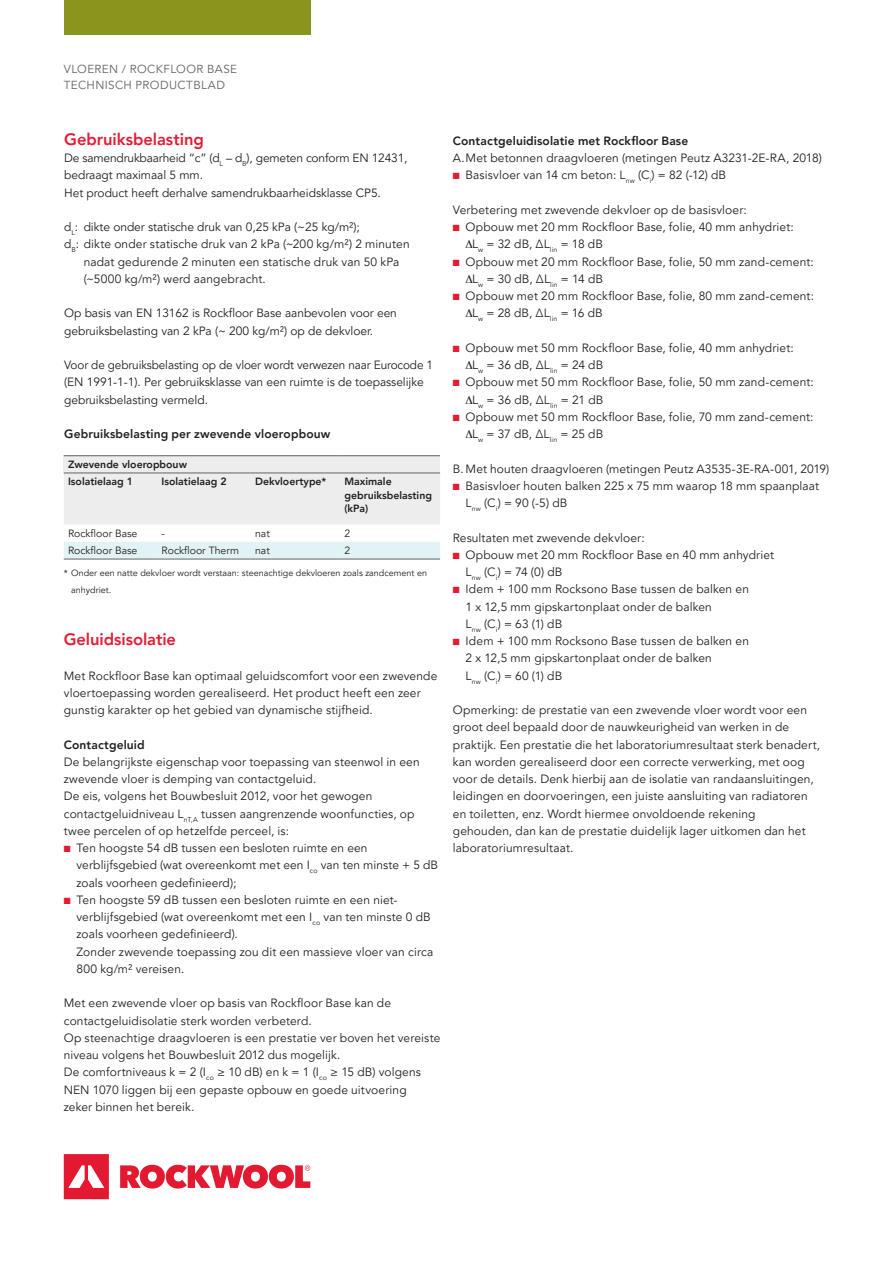
<style>
.page{position:relative;width:893px;height:1263px;background:#fff}
.page>*{position:absolute;margin:0;border:0;box-sizing:border-box;transform-origin:0 0}
.t1{font:800 16.5px "Avenir LT Pro";letter-spacing:-.005em;color:#e31c33}
.t2{font:12px/17.2px "Avenir LT Pro";letter-spacing:.01em;color:#231f20}
.t3{font:800 12px "Avenir LT Pro";letter-spacing:.01em;color:#231f20}
.t4{font:11.7px/16.5px "Avenir LT Pro";letter-spacing:.035em;color:#636366}
.t5{font:800 10.5px/13.5px "Avenir LT Pro";color:#231f20}
.t6{font:10.5px "Avenir LT Pro";color:#231f20}
.t7{font:9px/17.2px "Avenir LT Pro";color:#231f20}
.s1{color:#e31c33}
</style>
<div class="page">
<div style="left:64px;top:0;width:246px;height:34px;background:#8a951e"></div>
<svg style="left:64px;top:1154px;width:246px;height:45px"></svg>
<div style="left:64px;top:456px;width:376px;height:17px;background:#ededee"></div>
<div style="left:64px;top:474px;width:376px;height:51px;background:#ededee"></div>
<div style="left:64px;top:542px;width:376px;height:17px;background:#e2f3f6"></div>
<hr style="left:64px;top:559px;width:93px;height:1px;background:#636366">
<hr style="left:157px;top:559px;width:94px;height:1px;background:#636366">
<hr style="left:251px;top:559px;width:89px;height:1px;background:#636366">
<hr style="left:340px;top:559px;width:100px;height:1px;background:#636366">
<hr style="left:64px;top:455px;width:93px;height:1px;background:#636366">
<hr style="left:157px;top:455px;width:94px;height:1px;background:#636366">
<hr style="left:251px;top:455px;width:89px;height:1px;background:#636366">
<hr style="left:340px;top:455px;width:100px;height:1px;background:#636366">
<hr style="left:64px;top:473px;width:93px;height:1px;background:#636366">
<hr style="left:157px;top:473px;width:94px;height:1px;background:#636366">
<hr style="left:251px;top:473px;width:89px;height:1px;background:#636366">
<hr style="left:340px;top:473px;width:100px;height:1px;background:#636366">
<p class="t4" style="left:64px;top:61px;width:175px">VLOEREN / ROCKFLOOR BASE<br>TECHNISCH PRODUCTBLAD</p>
<h1 class="t1" style="left:64px;top:129px;width:141px">Gebruiksbelasting</h1>
<p class="t2" style="left:64px;top:150px;width:345px">De samendrukbaarheid “c” (d<sub>L</sub> – d<sub>B</sub>), gemeten conform EN 12431, bedraagt maximaal 5 mm.<br>Het product heeft derhalve samendrukbaarheidsklasse CP5.</p>
<p class="t2" style="left:64px;top:219px;width:297px">d<sub>L</sub>: dikte onder statische druk van 0,25 kPa (~25 kg/m²);</p>
<p class="t2" style="left:64px;top:236px;width:347px">d<sub>B</sub>: dikte onder statische druk van 2 kPa (~200 kg/m²) 2 minuten</p>
<p class="t2" style="left:84px;top:253px;width:317px">nadat gedurende 2 minuten een statische druk van 50 kPa</p>
<p class="t2" style="left:84px;top:270px;width:184px">(~5000 kg/m²) werd aangebracht.</p>
<p class="t2" style="left:64px;top:305px;width:334px">Op basis van EN 13162 is Rockfloor Base aanbevolen voor een gebruiksbelasting van 2 kPa (~ 200 kg/m²) op de dekvloer.</p>
<p class="t2" style="left:64px;top:357px;width:370px">Voor de gebruiksbelasting op de vloer wordt verwezen naar Eurocode 1 (EN 1991-1-1). Per gebruiksklasse van een ruimte is de toepasselijke gebruiksbelasting vermeld.</p>
<p class="t3" style="left:64px;top:427px;width:268px">Gebruiksbelasting per zwevende vloeropbouw</p>
<p class="t5" style="left:68px;top:456px;width:120px;line-height:17.2px">Zwevende vloeropbouw<br>Isolatielaag 1</p>
<p class="t5" style="left:162px;top:475px;width:67px">Isolatielaag 2</p>
<p class="t5" style="left:255px;top:475px;width:73px">Dekvloertype*</p>
<p class="t5" style="left:344px;top:475px;width:89px">Maximale gebruiksbelasting (kPa)</p>
<p class="t6" style="left:68px;top:527px;width:71px">Rockfloor Base</p>
<p class="t6" style="left:162px;top:527px;width:5px">-</p>
<p class="t6" style="left:255px;top:527px;width:16px">nat</p>
<p class="t6" style="left:344px;top:527px;width:7px">2</p>
<p class="t6" style="left:68px;top:544px;width:71px">Rockfloor Base</p>
<p class="t6" style="left:162px;top:544px;width:79px">Rockfloor Therm</p>
<p class="t6" style="left:255px;top:544px;width:16px">nat</p>
<p class="t6" style="left:344px;top:544px;width:7px">2</p>
<p class="t7" style="left:71px;top:565px;width:357px;text-indent:-8px">* Onder een natte dekvloer wordt verstaan: steenachtige dekvloeren zoals zandcement en anhydriet.</p>
<h1 class="t1" style="left:64px;top:630px;width:114px">Geluidsisolatie</h1>
<p class="t2" style="left:64px;top:667px;width:375px">Met Rockfloor Base kan optimaal geluidscomfort voor een zwevende vloertoepassing worden gerealiseerd. Het product heeft een zeer gunstig karakter op het gebied van dynamische stijfheid.</p>
<p class="t3" style="left:64px;top:737px;width:82px">Contactgeluid</p>
<p class="t2" style="left:64px;top:753px;width:357px">De belangrijkste eigenschap voor toepassing van steenwol in een zwevende vloer is demping van contactgeluid.<br>De eis, volgens het Bouwbesluit 2012, voor het gewogen contactgeluidniveau L<sub>nT,A</sub> tussen aangrenzende woonfuncties, op twee percelen of op hetzelfde perceel, is:</p>
<p class="t2" style="left:77px;top:840px;width:363px;text-indent:-13px"><span class="s1">■</span> Ten hoogste 54 dB tussen een besloten ruimte en een verblijfsgebied (wat overeenkomt met een I<sub>co</sub> van ten minste + 5 dB zoals voorheen gedefinieerd);</p>
<p class="t2" style="left:77px;top:891px;width:358px;text-indent:-13px"><span class="s1">■</span> Ten hoogste 59 dB tussen een besloten ruimte en een niet&shy;verblijfsgebied (wat overeenkomt met een I<sub>co</sub> van ten minste 0 dB zoals voorheen gedefinieerd).<br>Zonder zwevende toepassing zou dit een massieve vloer van circa 800 kg/m² vereisen.</p>
<p class="t2" style="left:64px;top:995px;width:378px">Met een zwevende vloer op basis van Rockfloor Base kan de contactgeluidisolatie sterk worden verbeterd.<br>Op steenachtige draagvloeren is een prestatie ver boven het vereiste niveau volgens het Bouwbesluit 2012 dus mogelijk.<br>De comfortniveaus k = 2 (I<sub>co</sub> ≥ 10 dB) en k = 1 (I<sub>co</sub> ≥ 15 dB) volgens NEN 1070 liggen bij een gepaste opbouw en goede uitvoering<br>zeker binnen het bereik.</p>
<p class="t3" style="left:453px;top:134px;width:237px">Contactgeluidisolatie met Rockfloor Base</p>
<p class="t2" style="left:453px;top:150px;width:371px">A.Met betonnen draagvloeren (metingen Peutz A3231-2E-RA, 2018)</p>
<p class="t2" style="left:453px;top:167px;width:275px"><span class="s1">■</span> Basisvloer van 14 cm beton: L<sub>nw</sub> (C<sub>i</sub>) = 82 (-12) dB</p>
<p class="t2" style="left:453px;top:201px;width:296px">Verbetering met zwevende dekvloer op de basisvloer:</p>
<p class="t2" style="left:472px;top:219px;width:323px;text-indent:-19px"><span class="s1">■</span> Opbouw met 20 mm Rockfloor Base, folie, 40 mm anhydriet:<br>L<sub>w</sub> = 32 dB, ∆L<sub>lin</sub> = 18 dB</p>
<p class="t2" style="left:472px;top:253px;width:343px;text-indent:-19px"><span class="s1">■</span> Opbouw met 20 mm Rockfloor Base, folie, 50 mm zand-cement:<br>L<sub>w</sub> = 30 dB, ∆L<sub>lin</sub> = 14 dB</p>
<p class="t2" style="left:472px;top:288px;width:343px;text-indent:-19px"><span class="s1">■</span> Opbouw met 20 mm Rockfloor Base, folie, 80 mm zand-cement:<br>L<sub>w</sub> = 28 dB, ∆L<sub>lin</sub> = 16 dB</p>
<p class="t2" style="left:472px;top:339px;width:323px;text-indent:-19px"><span class="s1">■</span> Opbouw met 50 mm Rockfloor Base, folie, 40 mm anhydriet:<br>L<sub>w</sub> = 36 dB, ∆L<sub>lin</sub> = 24 dB</p>
<p class="t2" style="left:472px;top:374px;width:343px;text-indent:-19px"><span class="s1">■</span> Opbouw met 50 mm Rockfloor Base, folie, 50 mm zand-cement:<br>L<sub>w</sub> = 36 dB, ∆L<sub>lin</sub> = 21 dB</p>
<p class="t2" style="left:472px;top:408px;width:343px;text-indent:-19px"><span class="s1">■</span> Opbouw met 50 mm Rockfloor Base, folie, 70 mm zand-cement:<br>L<sub>w</sub> = 37 dB, ∆L<sub>lin</sub> = 25 dB</p>
<p class="t2" style="left:453px;top:460px;width:378px">B. Met houten draagvloeren (metingen Peutz A3535-3E-RA-001, 2019)</p>
<p class="t2" style="left:466px;top:477px;width:355px;text-indent:-13px"><span class="s1">■</span> Basisvloer houten balken 225 x 75 mm waarop 18 mm spaanplaat<br>L<sub>nw</sub> (C<sub>i</sub>) = 90 (-5) dB</p>
<p class="t2" style="left:453px;top:529px;width:193px">Resultaten met zwevende dekvloer:</p>
<p class="t2" style="left:466px;top:546px;width:310px;text-indent:-13px"><span class="s1">■</span> Opbouw met 20 mm Rockfloor Base en 40 mm anhydriet<br>L<sub>nw</sub> (C<sub>i</sub>) = 74 (0) dB</p>
<p class="t2" style="left:466px;top:581px;width:285px;text-indent:-13px"><span class="s1">■</span> Idem + 100 mm Rocksono Base tussen de balken en<br>1 x 12,5 mm gipskartonplaat onder de balken<br>L<sub>nw</sub> (C<sub>i</sub>) = 63 (1) dB</p>
<p class="t2" style="left:466px;top:633px;width:285px;text-indent:-13px"><span class="s1">■</span> Idem + 100 mm Rocksono Base tussen de balken en<br>2 x 12,5 mm gipskartonplaat onder de balken<br>L<sub>nw</sub> (C<sub>i</sub>) = 60 (1) dB</p>
<p class="t2" style="left:453px;top:702px;width:369px">Opmerking: de prestatie van een zwevende vloer wordt voor een groot deel bepaald door de nauwkeurigheid van werken in de praktijk. Een prestatie die het laboratoriumresultaat sterk benadert, kan worden gerealiseerd door een correcte verwerking, met oog voor de details. Denk hierbij aan de isolatie van randaansluitingen, leidingen en doorvoeringen, een juiste aansluiting van radiatoren en toiletten, enz. Wordt hiermee onvoldoende rekening<br>gehouden, dan kan de prestatie duidelijk lager uitkomen dan het laboratoriumresultaat.</p>
</div>
